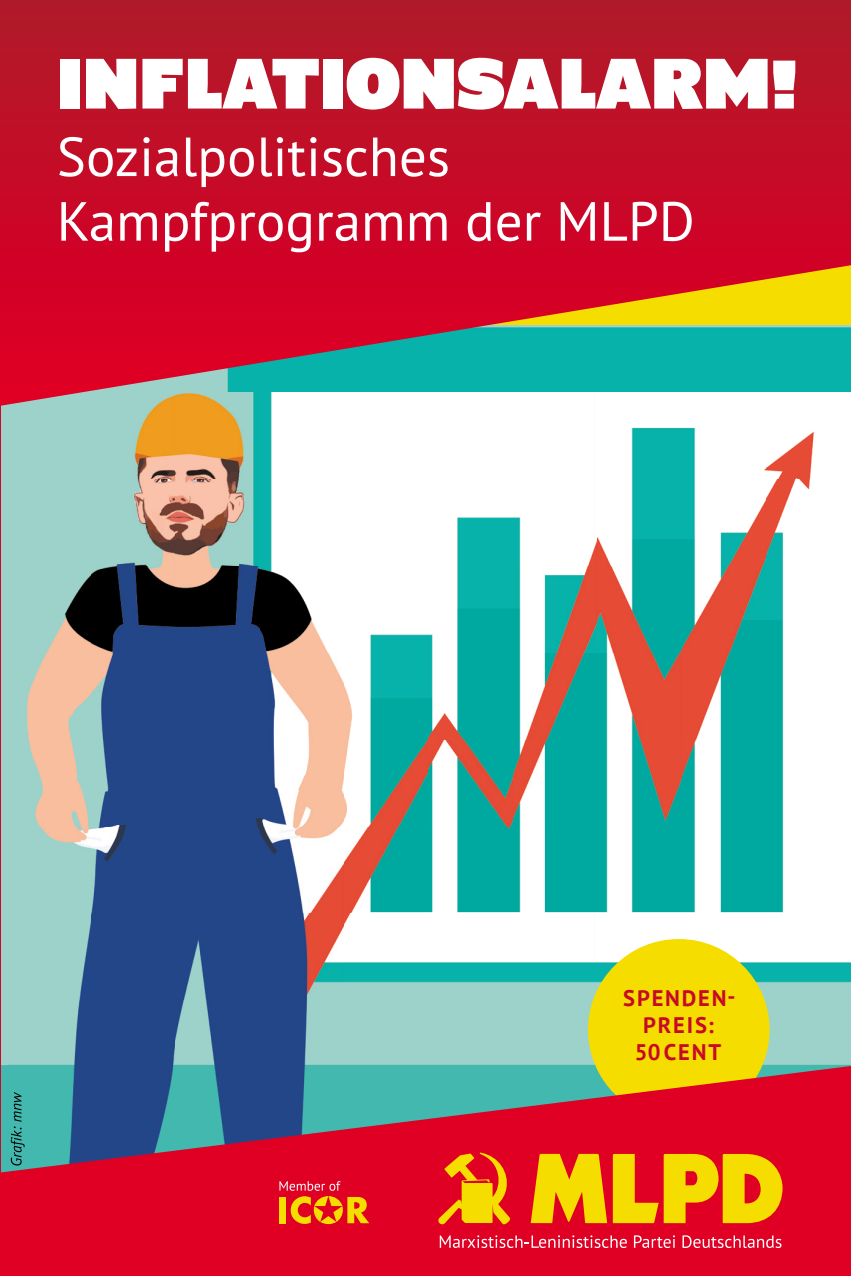
<style>
.page{position:relative;width:851px;height:1276px;background:#fff}
.page>*{position:absolute;margin:0;border:0;box-sizing:border-box;transform-origin:0 0}
.t1{font:70px "Shire Derbyshire";color:#fff}
.t2{font:55px/64.5px "PT Sans";color:#fff}
.t3{font:700 22.5px/27px "PT Sans";letter-spacing:.08em;color:#c60a27;text-align:center}
.s1{font-size:67.5px}
</style>
<div class="page">
<div style="left:0;top:0;width:7px;height:1276px;background:#c60a27"></div>
<img style="left:1px;top:406px;width:849px;height:657px">
<div style="left:588px;top:939px;width:181px;height:181px;background:#f6dd00;border-radius:50%"></div>
<svg style="left:0;top:0;width:850px;height:406px;background:#b32c3a"></svg>
<svg style="left:0;top:1063px;width:850px;height:213px;background:#b02f45"></svg>
<svg style="left:279px;top:1181px;width:61px;height:9px"></svg>
<div style="left:279px;top:1197px;width:7px;height:26px;background:#f6dd00"></div>
<svg style="left:290px;top:1196px;width:79px;height:28px;background:#ea7010"></svg>
<svg style="left:530px;top:1154px;width:252px;height:69px;background:#ee940b"></svg>
<svg style="left:439px;top:1235px;width:187px;height:13px;background:#e6415a"></svg>
<svg style="left:633px;top:1235px;width:41px;height:13px"></svg>
<svg style="left:682px;top:1235px;width:99px;height:13px"></svg>
<svg style="left:438px;top:1152px;width:73px;height:74px;background:#e96612"></svg>
<img style="left:11px;top:1092px;width:14px;height:73px">
<p class="t1" style="left:57px;top:43px;width:742px">INFLATIONSALARM<span class="s1">!</span></p>
<p class="t2" style="left:57px;top:123px;width:639px">Sozialpolitisches<br>Kampfprogramm der MLPD</p>
<p class="t3" style="left:623px;top:984px;width:114px">SPENDEN-<br>PREIS:<br>50 CENT</p>
</div>
